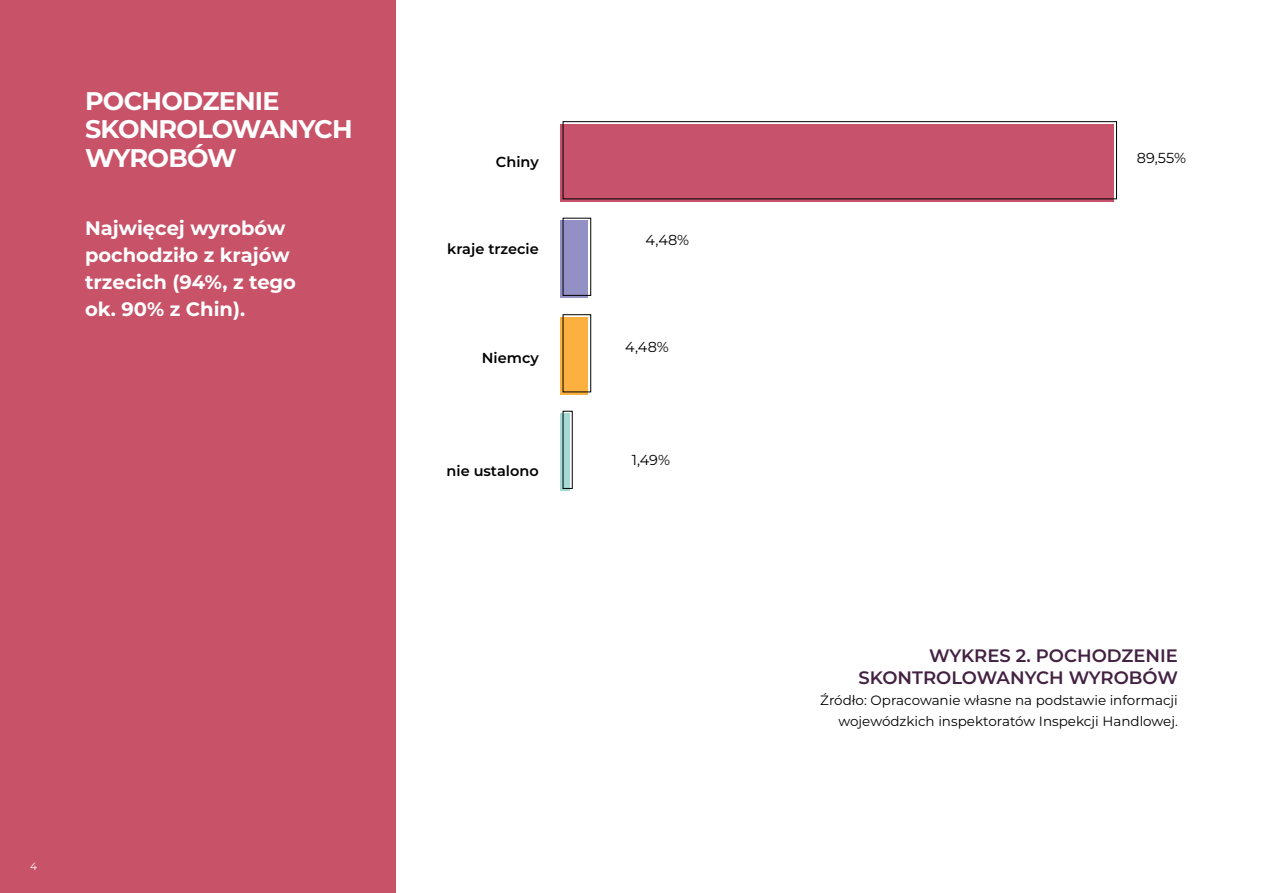
<style>
.page{position:relative;width:1263px;height:893px;background:#fff}
.page>*{position:absolute;margin:0;border:0;box-sizing:border-box;transform-origin:0 0}
.t1{font:700 25.5px/28.5px "Montserrat";letter-spacing:-.03em;color:#fff}
.t2{font:700 19.5px/27px "Montserrat";color:#fff}
.t3{font:600 18px/21.6px "Montserrat";color:#432142;text-align:right}
.t4{font:600 14.4px "Montserrat";color:#000}
.t5{font:14.4px "Montserrat";color:#000}
.t6{font:13.5px/21px "Montserrat";color:#000;text-align:right}
.t7{font:10.5px "Montserrat";color:#fff}
</style>
<div class="page">
<div style="left:0;top:0;width:395px;height:893px;background:#c85268"></div>
<svg style="left:560px;top:414px;width:9px;height:77px"></svg>
<div style="left:560px;top:317px;width:28px;height:77px;background:#fbb040"></div>
<div style="left:560px;top:221px;width:28px;height:77px;background:#9390c6"></div>
<div style="left:560px;top:124px;width:553px;height:77px;background:#c6526b"></div>
<div style="left:562px;top:121px;width:555px;height:78px;border:1px solid #000"></div>
<h1 class="t1" style="left:85px;top:85px;width:269px">POCHODZENIE<br>SKONROLOWANYCH<br>WYROBÓW</h1>
<h2 class="t2" style="left:85px;top:214px;width:213px">Najwięcej wyrobów pochodziło z krajów trzecich (94%, z tego ok. 90% z Chin).</h2>
<p class="t4" style="left:496px;top:151px;width:44px">Chiny</p>
<p class="t4" style="left:447px;top:239px;width:93px">kraje trzecie</p>
<p class="t4" style="left:482px;top:347px;width:58px">Niemcy</p>
<p class="t4" style="left:447px;top:461px;width:94px">nie ustalono</p>
<p class="t5" style="left:646px;top:230px;width:45px">4,48%</p>
<p class="t5" style="left:625px;top:337px;width:45px">4,48%</p>
<p class="t5" style="left:632px;top:450px;width:40px">1,49%</p>
<p class="t7" style="left:30px;top:859px;width:8px">4</p>
<p class="t5" style="left:1137px;top:148px;width:51px">89,55%</p>
<h3 class="t3" style="left:858px;top:644px;width:321px">WYKRES 2. POCHODZENIE<br>SKONTROLOWANYCH WYROBÓW</h3>
<p class="t6" style="left:820px;top:689px;width:359px">Źródło: Opracowanie własne na podstawie informacji wojewódzkich inspektoratów Inspekcji Handlowej.</p>
</div>
